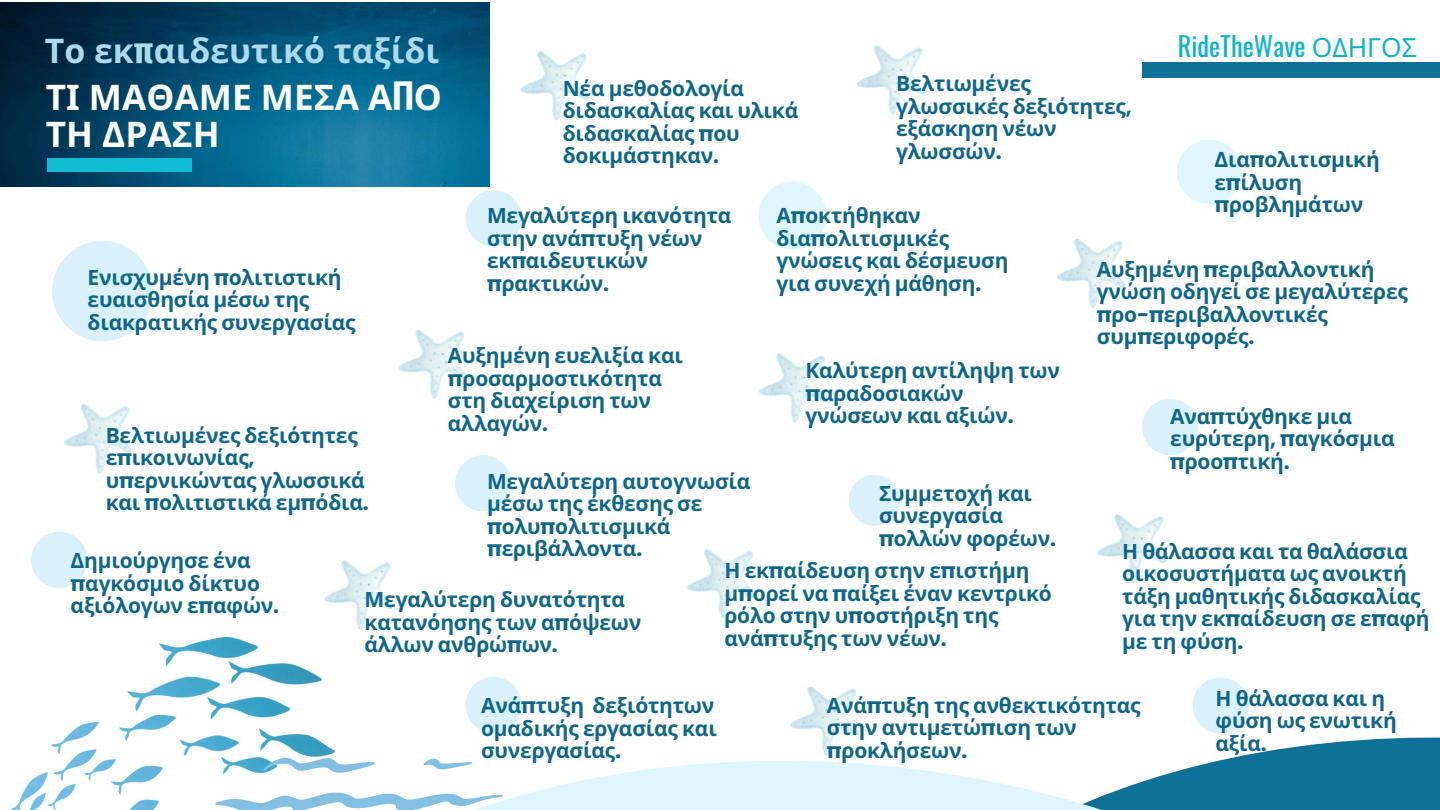
<style>
.page{position:relative;width:1440px;height:810px;background:#fff}
.page>*{position:absolute;margin:0;border:0;box-sizing:border-box;transform-origin:0 0}
.t1{font:700 35.2px/36.8px "Noto Sans";color:#fff}
.t2{font:700 33.9px "Noto Sans";color:#acd9eb}
.t3{font:26.4px "Oswald";color:#0fb4cb}
.t4{font:700 21px/22.5px "Noto Sans";letter-spacing:-.01em;color:#0f6689}
.s1{font-family:"Oswald"}
.s2{font-family:"Noto Sans"}
.s3{font-family:"Poppins"}
</style>
<div class="page">
<img style="left:790px;top:686px;width:69px;height:46px">
<svg style="left:432px;top:732px;width:1008px;height:78px"></svg>
<img style="left:0;top:2px;width:489px;height:185px">
<div style="left:48px;top:158px;width:144px;height:14px;background:#10bcd4"></div>
<img style="left:10px;top:638px;width:325px;height:172px">
<div style="left:455px;top:455px;width:56px;height:56px;background:#d8f1fa;border-radius:50%"></div>
<div style="left:849px;top:475px;width:51px;height:51px;background:#d8f1fa;border-radius:50%"></div>
<div style="left:1177px;top:140px;width:65px;height:64px;background:#e0f6ff;border-radius:50%"></div>
<div style="left:52px;top:241px;width:101px;height:100px;background:#d8f1fa;border-radius:50%"></div>
<div style="left:466px;top:677px;width:56px;height:56px;background:#d8f1fa;border-radius:50%"></div>
<div style="left:1142px;top:399px;width:56px;height:56px;background:#d8f1fa;border-radius:50%"></div>
<div style="left:758px;top:182px;width:69px;height:68px;background:#e0f6ff;border-radius:50%"></div>
<div style="left:31px;top:532px;width:56px;height:56px;background:#d8f1fa;border-radius:50%"></div>
<div style="left:466px;top:190px;width:56px;height:56px;background:#d8f1fa;border-radius:50%"></div>
<div style="left:1193px;top:677px;width:56px;height:57px;background:#d8f1fa;border-radius:50%"></div>
<img style="left:856px;top:45px;width:70px;height:70px">
<img style="left:687px;top:549px;width:69px;height:70px">
<img style="left:1097px;top:514px;width:70px;height:70px">
<img style="left:324px;top:560px;width:69px;height:70px">
<img style="left:63px;top:404px;width:70px;height:70px">
<img style="left:398px;top:329px;width:69px;height:70px">
<img style="left:1057px;top:238px;width:69px;height:70px">
<img style="left:520px;top:51px;width:70px;height:70px">
<img style="left:759px;top:353px;width:69px;height:70px">
<div style="left:1142px;top:62px;width:298px;height:16px;background:#107198"></div>
<svg style="left:263px;top:757px;width:112px;height:16px"></svg>
<svg style="left:423px;top:759px;width:49px;height:11px"></svg>
<svg style="left:215px;top:792px;width:288px;height:18px"></svg>
<h2 class="t2" style="left:45px;top:27px;width:396px">Το εκ<span class="s1">π</span>αιδευτικό ταξίδι</h2>
<p class="t3" style="left:1178px;top:25px;width:241px">RideTheWave <span class="s2">ΟΔΗΓΟΣ</span></p>
<p class="t4" style="left:896px;top:72px;width:237px">Βελτιωμένες γλωσσικές δεξιότητες<span class="s3">, </span>εξάσκηση νέων γλωσσών<span class="s3">.</span></p>
<p class="t4" style="left:563px;top:76px;width:237px">Νέα μεθοδολογία διδασκαλίας και υλικά διδασκαλίας <span class="s3">π</span>ου δοκιμάστηκαν<span class="s3">.</span></p>
<h1 class="t1" style="left:46px;top:78px;width:398px">ΤΙ ΜΑΘΑΜΕ ΜΕΣΑ Α<span class="s1">Π</span>Ο<br>ΤΗ ΔΡΑΣΗ</h1>
<p class="t4" style="left:1214px;top:148px;width:167px">Δια<span class="s3">π</span>ολιτισμική ε<span class="s3">π</span>ίλυση <span class="s3">π</span>ροβλημάτων</p>
<p class="t4" style="left:487px;top:204px;width:246px">Μεγαλύτερη ικανότητα στην ανά<span class="s3">π</span>τυξη νέων εκ<span class="s3">π</span>αιδευτικών <span class="s3">π</span>ρακτικών<span class="s3">.</span></p>
<p class="t4" style="left:776px;top:204px;width:234px">Α<span class="s3">π</span>οκτήθηκαν δια<span class="s3">π</span>ολιτισμικές γνώσεις και δέσμευση για συνεχή μάθηση<span class="s3">.</span></p>
<p class="t4" style="left:1097px;top:258px;width:313px">Αυξημένη <span class="s3">π</span>εριβαλλοντική γνώση οδηγεί σε μεγαλύτερες <span class="s3">π</span>ρο<span class="s3">-π</span>εριβαλλοντικές συμ<span class="s3">π</span>εριφορές<span class="s3">.</span></p>
<p class="t4" style="left:88px;top:265px;width:270px">Ενισχυμένη <span class="s3">π</span>ολιτιστική ευαισθησία μέσω της διακρατικής συνεργασίας</p>
<p class="t4" style="left:448px;top:344px;width:237px">Αυξημένη ευελιξία και <span class="s3">π</span>ροσαρμοστικότητα στη διαχείριση των αλλαγών<span class="s3">.</span></p>
<p class="t4" style="left:805px;top:359px;width:256px">Καλύτερη αντίληψη των <span class="s3">π</span>αραδοσιακών γνώσεων και αξιών<span class="s3">.</span></p>
<p class="t4" style="left:1170px;top:404px;width:226px">Ανα<span class="s3">π</span>τύχθηκε μια ευρύτερη<span class="s3">, π</span>αγκόσμια <span class="s3">π</span>ροο<span class="s3">π</span>τική<span class="s3">.</span></p>
<p class="t4" style="left:106px;top:423px;width:265px">Βελτιωμένες δεξιότητες ε<span class="s3">π</span>ικοινωνίας<span class="s3">, </span>υ<span class="s3">π</span>ερνικώντας γλωσσικά και <span class="s3">π</span>ολιτιστικά εμ<span class="s3">π</span>όδια<span class="s3">.</span></p>
<p class="t4" style="left:487px;top:469px;width:265px">Μεγαλύτερη αυτογνωσία μέσω της έκθεσης σε <span class="s3">π</span>ολυ<span class="s3">π</span>ολιτισμικά <span class="s3">π</span>εριβάλλοντα<span class="s3">.</span></p>
<p class="t4" style="left:879px;top:481px;width:178px">Συμμετοχή και συνεργασία <span class="s3">π</span>ολλών φορέων<span class="s3">.</span></p>
<p class="t4" style="left:725px;top:559px;width:329px">Η εκ<span class="s3">π</span>αίδευση στην ε<span class="s3">π</span>ιστήμη μ<span class="s3">π</span>ορεί να <span class="s3">π</span>αίξει έναν κεντρικό ρόλο στην υ<span class="s3">π</span>οστήριξη της ανά<span class="s3">π</span>τυξης των νέων<span class="s3">.</span></p>
<p class="t4" style="left:1122px;top:540px;width:309px">Η θάλασσα και τα θαλάσσια οικοσυστήματα ως ανοικτή τάξη μαθητικής διδασκαλίας για την εκ<span class="s3">π</span>αίδευση σε ε<span class="s3">π</span>αφή με τη φύση<span class="s3">.</span></p>
<p class="t4" style="left:71px;top:549px;width:210px">Δημιούργησε ένα <span class="s3">π</span>αγκόσμιο δίκτυο αξιόλογων ε<span class="s3">π</span>αφών<span class="s3">.</span></p>
<p class="t4" style="left:365px;top:588px;width:278px">Μεγαλύτερη δυνατότητα κατανόησης των α<span class="s3">π</span>όψεων άλλων ανθρώ<span class="s3">π</span>ων<span class="s3">.</span></p>
<p class="t4" style="left:481px;top:694px;width:237px;text-align:justify">Ανά<span class="s3">π</span>τυξη δεξιότητων ομαδικής εργασίας και συνεργασίας<span class="s3">.</span></p>
<p class="t4" style="left:827px;top:693px;width:315px">Ανά<span class="s3">π</span>τυξη της ανθεκτικότητας στην αντιμετώ<span class="s3">π</span>ιση των <span class="s3">π</span>ροκλήσεων<span class="s3">.</span></p>
<p class="t4" style="left:1216px;top:686px;width:183px">Η θάλασσα και η φύση ως ενωτική αξία<span class="s3">.</span></p>
</div>
